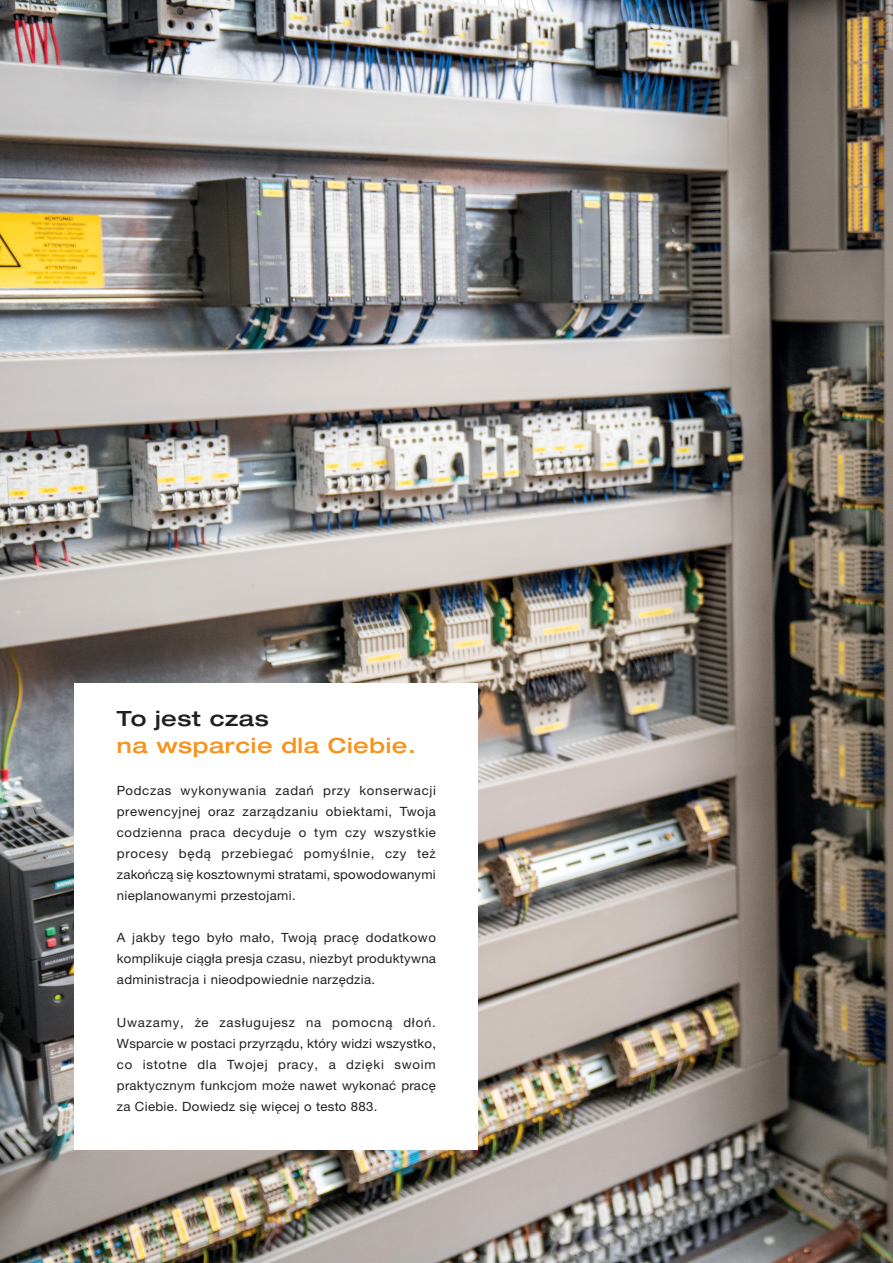
<style>
.page{position:relative;width:893px;height:1263px;background:#fff}
.page>*{position:absolute;margin:0;border:0;box-sizing:border-box;transform-origin:0 0}
.t1{font:500 expanded 21px "Helvetica Neue LTW1 G";letter-spacing:.025em;color:#f7931d}
.t2{font:500 expanded 21px "Helvetica Neue LTW1 G";letter-spacing:.025em;color:#231f20}
.t3{font:12.75px/21px "Helvetica Neue LTW1 G";letter-spacing:.025em;color:#231f20;text-align:justify}
</style>
<div class="page">
<img style="left:0;top:0;width:893px;height:1263px">
<div style="left:74px;top:683px;width:404px;height:466px;background:#fff"></div>
<h1 class="t2" style="left:117px;top:705px;width:153px">To jest czas</h1>
<h1 class="t1" style="left:117px;top:732px;width:300px">na wsparcie dla Ciebie.</h1>
<p class="t3" style="left:117px;top:780px;width:321px">Podczas wykonywania zadań przy konserwacji prewencyjnej oraz zarządzaniu obiektami, Twoja codzienna praca decyduje o tym czy wszystkie procesy będą przebiegać pomyślnie, czy też zakończą się kosztownymi stratami, spowodowanymi nieplanowanymi przestojami.</p>
<p class="t3" style="left:117px;top:927px;width:321px">A jakby tego było mało, Twoją pracę dodatkowo komplikuje ciągła presja czasu, niezbyt produktywna administracja i nieodpowiednie narzędzia.</p>
<p class="t3" style="left:117px;top:1011px;width:321px">Uwazamy, że zasługujesz na pomocną dłoń.<br>Wsparcie w postaci przyrządu, który widzi wszystko, co istotne dla Twojej pracy, a dzięki swoim praktycznym funkcjom może nawet wykonać pracę za Ciebie. Dowiedz się więcej o testo 883.</p>
</div>
